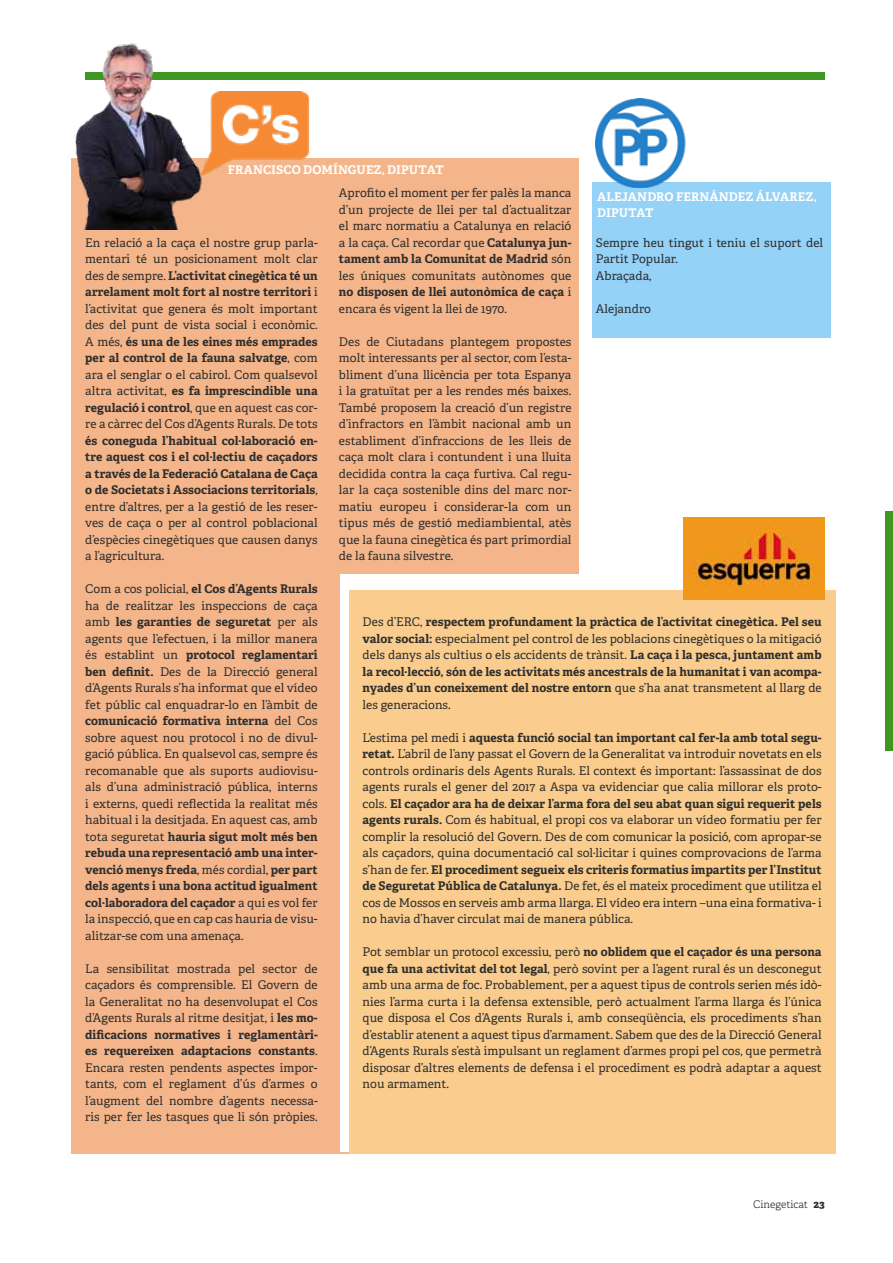
<style>
.page{position:relative;width:893px;height:1263px;background:#fff}
.page>*{position:absolute;margin:0;border:0;box-sizing:border-box;transform-origin:0 0}
.t1{font:12px/16.5px "Adelle";letter-spacing:.005em;color:#2e2e2d;text-align:justify}
.t2{font:700 12px/16.5px "Adelle";letter-spacing:.005em;color:#2e2e2d;text-align:justify}
.t3{font:700 12px/16.5px "Adelle";letter-spacing:.01em;color:#fff}
.t4{font:300 10.5px "Adelle";color:#2e2e2d}
.s1{font-weight:700}
.s2{font-weight:400}
.s3{font-weight:800}
</style>
<div class="page">
<div style="left:886px;top:512px;width:7px;height:239px;background:#3d9721"></div>
<div style="left:85px;top:72px;width:740px;height:8px;background:#3d9721"></div>
<div style="left:71px;top:158px;width:507px;height:995px;background:#f5b58a"></div>
<img style="left:218px;top:91px;width:92px;height:77px">
<div style="left:592px;top:182px;width:239px;height:156px;background:#94d2f7"></div>
<div style="left:340px;top:574px;width:238px;height:578px;background:#fff"></div>
<img style="left:596px;top:98px;width:90px;height:89px">
<div style="left:349px;top:590px;width:487px;height:563px;background:#facc8d"></div>
<img style="left:683px;top:518px;width:142px;height:82px">
<img style="left:75px;top:43px;width:143px;height:187px">
<p class="t3" style="left:228px;top:161px;width:218px">FRANCISCO DOMÍNGUEZ, DIPUTAT</p>
<p class="t1" style="left:85px;top:234px;width:234px">En relació a la caça el nostre grup parla&shy;mentari té un posicionament molt clar des de sempre. <span class="s1">L’activitat cinegètica té un arrelament molt fort al nostre territori</span> i l’activitat que genera és molt important des del punt de vista social i econòmic.<br>A més, <span class="s1">és una de les eines més emprades per al control de la fauna salvatge</span>, com ara el senglar o el cabirol. Com qualsevol altra activitat, <span class="s1">es fa imprescindible una regulació i control</span>, que en aquest cas cor&shy;re a càrrec del Cos d’Agents Rurals. De tots</p>
<p class="t2" style="left:85px;top:432px;width:234px">és coneguda l’habitual col·laboració en&shy;tre aquest cos i el col·lectiu de caçadors a través de la Federació Catalana de Caça o de Societats i Associacions territorials<span class="s2">, entre d’altres, per a la gestió de les reser&shy;ves de caça o per al control poblacional d’espècies cinegètiques que causen danys a l’agricultura.</span></p>
<p class="t1" style="left:85px;top:580px;width:234px">Com a cos policial, <span class="s1">el Cos d’Agents Rurals </span>ha de realitzar les inspeccions de caça amb <span class="s1">les garanties de seguretat</span> per als agents que l’efectuen, i la millor manera és establint un <span class="s1">protocol reglamentari ben definit.</span> Des de la Direcció general d’Agents Rurals s’ha informat que el vídeo fet públic cal enquadrar-lo en l’àmbit de <span class="s1">comunicació formativa interna</span> del Cos sobre aquest nou protocol i no de divul&shy;gació pública. En qualsevol cas, sempre és recomanable que als suports audiovisu&shy;als d’una administració pública, interns i externs, quedi reflectida la realitat més habitual i la desitjada. En aquest cas, amb tota seguretat <span class="s1">hauria sigut molt més ben rebuda una representació amb una inter&shy;venció menys freda</span>, més cordial, <span class="s1">per part dels agents i una bona actitud igualment col·laboradora del caçador</span> a qui es vol fer la inspecció, que en cap cas hauria de visu&shy;alitzar-se com una amenaça.</p>
<p class="t1" style="left:85px;top:960px;width:234px">La sensibilitat mostrada pel sector de caçadors és comprensible. El Govern de la Generalitat no ha desenvolupat el Cos d’Agents Rurals al ritme desitjat, i <span class="s1">les mo&shy;dificacions normatives i reglamentàri&shy;es requereixen adaptacions constants</span>.<br>Encara resten pendents aspectes impor&shy;tants, com el reglament d’ús d’armes o l’augment del nombre d’agents necessa&shy;ris per fer les tasques que li són pròpies.</p>
<p class="t1" style="left:339px;top:184px;width:234px">Aprofito el moment per fer palès la manca d’un projecte de llei per tal d’actualitzar el marc normatiu a Catalunya en relació a la caça. Cal recordar que <span class="s1">Catalunya jun&shy;tament amb la Comunitat de Madrid</span> són les úniques comunitats autònomes que <span class="s1">no disposen de llei autonòmica de caça</span> i encara és vigent la llei de 1970.</p>
<p class="t1" style="left:339px;top:333px;width:234px">Des de Ciutadans plantegem propostes molt interessants per al sector, com l’esta&shy;bliment d’una llicència per tota Espanya i la gratuïtat per a les rendes més baixes.<br>També proposem la creació d’un registre d’infractors en l’àmbit nacional amb un establiment d’infraccions de les lleis de caça molt clara i contundent i una lluita decidida contra la caça furtiva. Cal regu&shy;lar la caça sostenible dins del marc nor&shy;matiu europeu i considerar-la com un tipus més de gestió mediambiental, atès que la fauna cinegètica és part primordial de la fauna silvestre.</p>
<p class="t3" style="left:597px;top:188px;width:221px">ALEJANDRO FERNÁNDEZ ÁLVAREZ,<br>DIPUTAT</p>
<p class="t1" style="left:596px;top:234px;width:229px;text-align:left">Sempre heu tingut i teniu el suport del<br>Partit Popular.<br>Abraçada,</p>
<p class="t1" style="left:596px;top:300px;width:57px">Alejandro</p>
<p class="t2" style="left:363px;top:613px;width:461px"><span class="s2">Des d’ERC,</span> respectem profundament la pràctica de l’activitat cinegètica. Pel seu valor social: <span class="s2">especialment pel control de les poblacions cinegètiques o la mitigació dels danys als cultius o els accidents de trànsit.</span> La caça i la pesca, juntament amb la recol·lecció, són de les activitats més ancestrals de la humanitat i van acompa&shy;nyades d’un coneixement del nostre entorn <span class="s2">que s’ha anat transmetent al llarg de les generacions.</span></p>
<p class="t1" style="left:363px;top:729px;width:461px">L’estima pel medi i <span class="s1">aquesta funció social tan important cal fer-la amb total segu&shy;retat.</span> L’abril de l’any passat el Govern de la Generalitat va introduir novetats en els controls ordinaris dels Agents Rurals. El context és important: l’assassinat de dos agents rurals el gener del 2017 a Aspa va evidenciar que calia millorar els proto&shy;cols. <span class="s1">El caçador ara ha de deixar l’arma fora del seu abat quan sigui requerit pels agents rurals.</span> Com és habitual, el propi cos va elaborar un vídeo formatiu per fer complir la resolució del Govern. Des de com comunicar la posició, com apropar-se als caçadors, quina documentació cal sol·licitar i quines comprovacions de l’arma s’han de fer. <span class="s1">El procediment segueix els criteris formatius impartits per l’Institut de Seguretat Pública de Catalunya.</span> De fet, és el mateix procediment que utilitza el cos de Mossos en serveis amb arma llarga. El vídeo era intern –una eina formativa- i no havia d’haver circulat mai de manera pública.</p>
<p class="t1" style="left:363px;top:943px;width:461px">Pot semblar un protocol excessiu, però <span class="s1">no oblidem que el caçador és una persona que fa una activitat del tot legal</span>, però sovint per a l’agent rural és un desconegut amb una arma de foc. Probablement, per a aquest tipus de controls serien més idò&shy;nies l’arma curta i la defensa extensible, però actualment l’arma llarga és l’única que disposa el Cos d’Agents Rurals i, amb conseqüència, els procediments s’han d’establir atenent a aquest tipus d’armament. Sabem que des de la Direcció General d’Agents Rurals s’està impulsant un reglament d’armes propi pel cos, que permetrà disposar d’altres elements de defensa i el procediment es podrà adaptar a aquest nou armament.</p>
<p class="t4" style="left:753px;top:1197px;width:73px">Cinegeticat <span class="s3">23</span></p>
</div>
